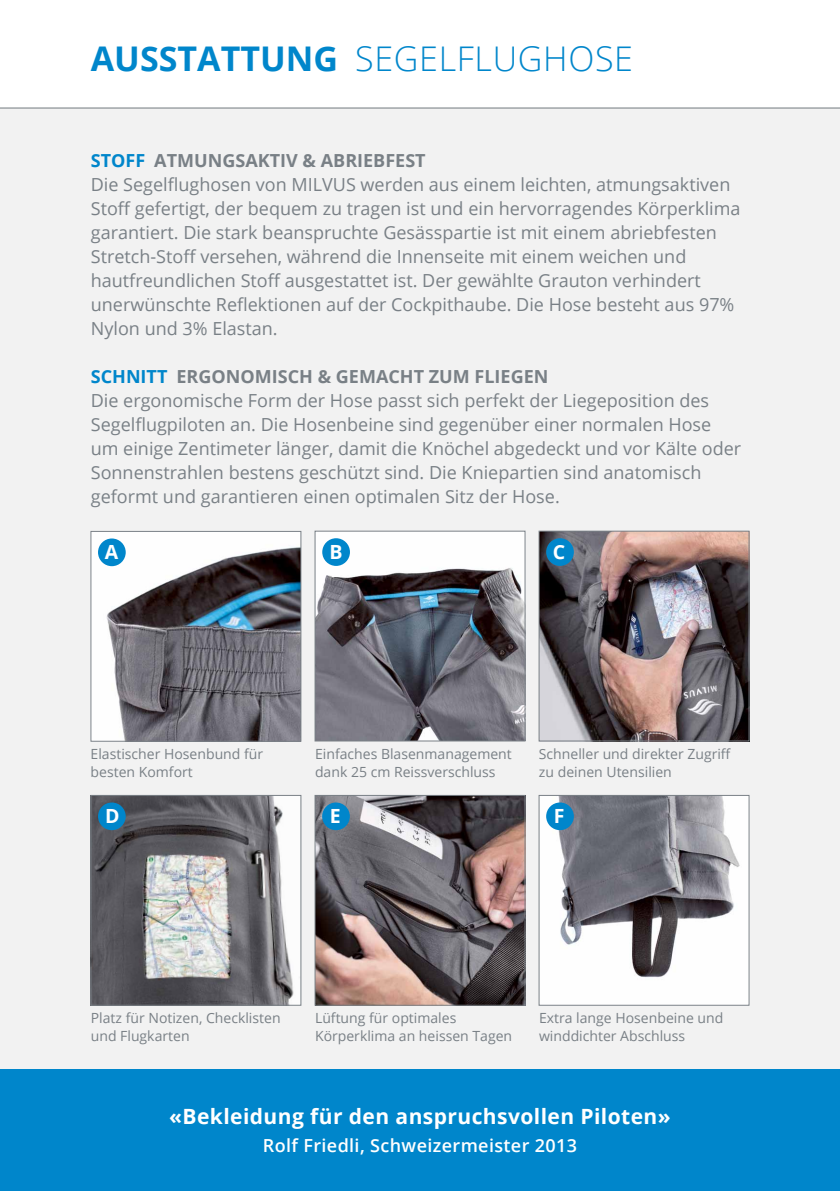
<style>
.page{position:relative;width:840px;height:1191px;background:#fff}
.page>*{position:absolute;margin:0;border:0;box-sizing:border-box;transform-origin:0 0}
.t1{font:300 34px "Open Sans";letter-spacing:.02em;color:#0086cb}
.t2{font:700 21px "Open Sans";letter-spacing:.02em;color:#fff}
.t3{font:700 19.6px "Open Sans";color:#fff}
.t4{font:18px/24px "Open Sans";color:#798086}
.t5{font:600 18px "Open Sans";letter-spacing:.02em;color:#fff}
.t6{font:14px/18px "Open Sans";color:#798086}
.s1{font-weight:700}
.s2{font-weight:700;color:#0086cb}
</style>
<div class="page">
<div style="left:0;top:108px;width:839px;height:1083px;background:#f2f2f2"></div>
<img style="left:316px;top:797px;width:207px;height:206px">
<div style="left:314px;top:795px;width:211px;height:210px;border:1px solid #798086"></div>
<img style="left:316px;top:533px;width:207px;height:206px">
<div style="left:314px;top:531px;width:211px;height:210px;border:1px solid #798086"></div>
<div style="left:322px;top:538px;width:28px;height:28px;background:#0086cb;border-radius:50%"></div>
<hr style="left:0;top:108px;width:839px;height:1px;background:#798086">
<div style="left:0;top:1069px;width:839px;height:122px;background:#0086cb"></div>
<img style="left:93px;top:797px;width:201px;height:206px">
<div style="left:91px;top:795px;width:210px;height:210px;border:1px solid #798086"></div>
<img style="left:540px;top:797px;width:207px;height:206px">
<div style="left:538px;top:795px;width:211px;height:210px;border:1px solid #798086"></div>
<img style="left:540px;top:533px;width:207px;height:206px">
<div style="left:538px;top:531px;width:211px;height:210px;border:1px solid #798086"></div>
<div style="left:546px;top:538px;width:27px;height:28px;background:#0086cb;border-radius:50%"></div>
<img style="left:93px;top:533px;width:206px;height:206px">
<div style="left:91px;top:531px;width:210px;height:210px;border:1px solid #798086"></div>
<div style="left:98px;top:538px;width:28px;height:28px;background:#0086cb;border-radius:50%"></div>
<div style="left:98px;top:802px;width:28px;height:28px;background:#0086cb;border-radius:50%"></div>
<div style="left:322px;top:802px;width:27px;height:28px;background:#0086cb;border-radius:50%"></div>
<div style="left:546px;top:802px;width:27px;height:28px;background:#0086cb;border-radius:50%"></div>
<h1 class="t1" style="left:91px;top:36px;width:543px"><span class="s1">AUSSTATTUNG</span> SEGELFLUGHOSE</h1>
<p class="t4" style="left:91px;top:148px;width:651px"><span class="s2">STOFF</span> <span class="s1">ATMUNGSAKTIV &amp; ABRIEBFEST<br></span>Die Segelflughosen von MILVUS werden aus einem leichten, atmungsaktiven Stoff gefertigt, der bequem zu tragen ist und ein hervorragendes Körperklima garantiert. Die stark beanspruchte Gesässpartie ist mit einem abriebfesten Stretch-Stoff versehen, während die Innenseite mit einem weichen und hautfreundlichen Stoff ausgestattet ist. Der gewählte Grauton verhindert unerwünschte Reflektionen auf der Cockpithaube. Die Hose besteht aus 97% Nylon und 3% Elastan.</p>
<p class="t4" style="left:91px;top:364px;width:651px"><span class="s2">SCHNITT</span> <span class="s1">ERGONOMISCH &amp; GEMACHT ZUM FLIEGEN<br></span>Die ergonomische Form der Hose passt sich perfekt der Liegeposition des Segelflugpiloten an. Die Hosenbeine sind gegenüber einer normalen Hose um einige Zentimeter länger, damit die Knöchel abgedeckt und vor Kälte oder Sonnenstrahlen bestens geschützt sind. Die Kniepartien sind anatomisch geformt und garantieren einen optimalen Sitz der Hose.</p>
<p class="t3" style="left:105px;top:538px;width:15px">A</p>
<p class="t3" style="left:329px;top:538px;width:15px">B</p>
<p class="t3" style="left:552px;top:538px;width:14px">C</p>
<p class="t6" style="left:91px;top:745px;width:174px">Elastischer Hosenbund für besten Komfort</p>
<p class="t6" style="left:315px;top:744px;width:198px">Einfaches Blasenmanagement dank 25 cm Reissverschluss</p>
<p class="t6" style="left:538px;top:744px;width:193px">Schneller und direkter Zugriff zu deinen Utensilien</p>
<p class="t3" style="left:105px;top:802px;width:16px">D</p>
<p class="t3" style="left:329px;top:802px;width:12px">E</p>
<p class="t3" style="left:553px;top:802px;width:12px">F</p>
<p class="t6" style="left:91px;top:1009px;width:191px">Platz für Notizen, Checklisten und Flugkarten</p>
<p class="t6" style="left:315px;top:1009px;width:198px">Lüftung für optimales<br>Körperklima an heissen Tagen</p>
<p class="t6" style="left:538px;top:1008px;width:186px">Extra lange Hosenbeine und winddichter Abschluss</p>
<p class="t2" style="left:169px;top:1101px;width:503px">«Bekleidung für den anspruchsvollen Piloten»</p>
<p class="t5" style="left:263px;top:1133px;width:315px">Rolf Friedli, Schweizermeister 2013</p>
</div>
